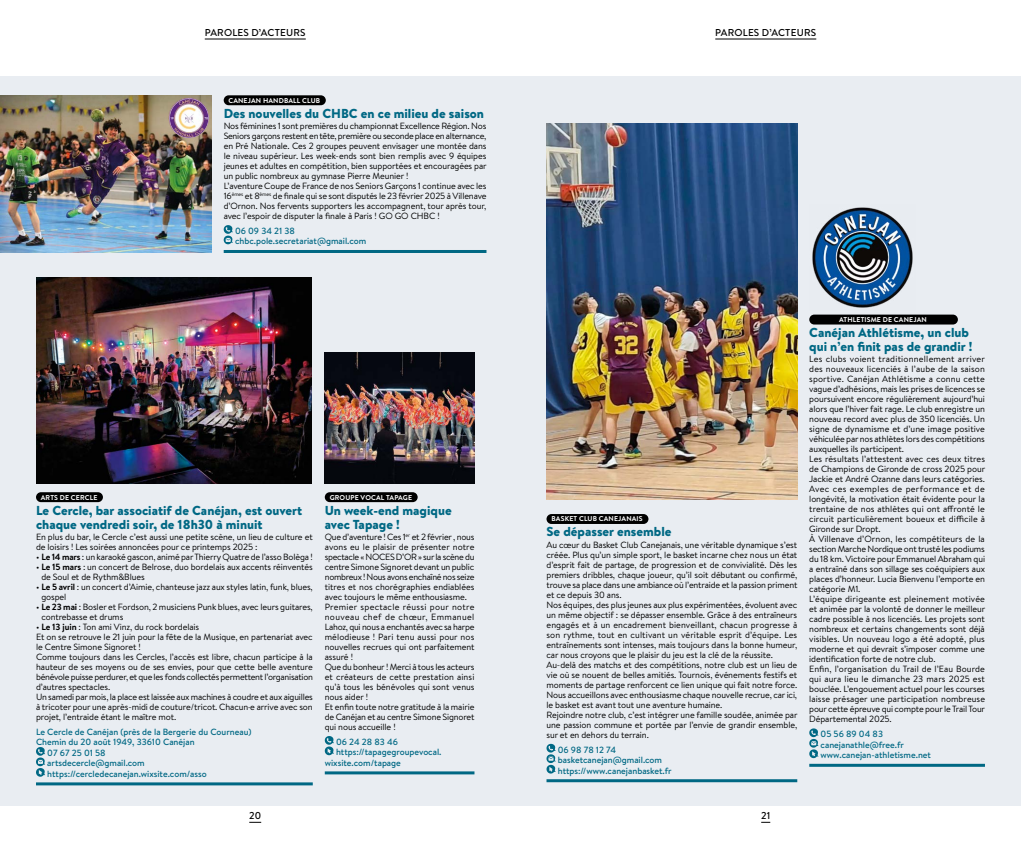
<style>
.page{position:relative;width:1021px;height:842px;background:#fff}
.page>*{position:absolute;margin:0;border:0;box-sizing:border-box;transform-origin:0 0}
.t1{font:900 13px/14px "Brandon Text";color:#006884}
.t2{font:500 10px "Brandon Text";letter-spacing:.02em;color:#000}
.t3{font:9px/10px "Brandon Text";letter-spacing:-.01em;color:#000}
.t4{font:500 9px/10.5px "Brandon Text";color:#006884}
.t5{font:700 7px "Brandon Text";letter-spacing:.02em;color:#fff}
.s1{font-weight:700}
</style>
<div class="page">
<div style="left:510px;top:77px;width:510px;height:729px;background:#e9edf2"></div>
<div style="left:0;top:77px;width:510px;height:729px;background:#e9edf2"></div>
<hr style="left:224px;top:250px;width:262px;height:3px;background:#006884">
<div style="left:224px;top:95px;width:102px;height:10px;background:#000;border-radius:5px"></div>
<svg style="left:224px;top:225px;width:9px;height:19px"></svg>
<img style="left:0;top:95px;width:212px;height:158px">
<img style="left:168px;top:98px;width:41px;height:40px;border-radius:20px">
<hr style="left:36px;top:782px;width:277px;height:3px;background:#006884">
<div style="left:36px;top:492px;width:67px;height:10px;background:#000;border-radius:5px"></div>
<svg style="left:36px;top:747px;width:9px;height:30px"></svg>
<img style="left:36px;top:277px;width:275px;height:207px">
<hr style="left:325px;top:771px;width:149px;height:3px;background:#006884">
<div style="left:325px;top:492px;width:92px;height:10px;background:#000;border-radius:5px"></div>
<svg style="left:325px;top:736px;width:9px;height:19px"></svg>
<img style="left:325px;top:352px;width:149px;height:132px">
<hr style="left:809px;top:764px;width:175px;height:3px;background:#006884">
<div style="left:809px;top:315px;width:148px;height:9px;background:#000;border-radius:5px"></div>
<svg style="left:809px;top:728px;width:9px;height:30px"></svg>
<img style="left:812px;top:207px;width:101px;height:101px">
<hr style="left:546px;top:779px;width:251px;height:3px;background:#006884">
<div style="left:546px;top:514px;width:102px;height:10px;background:#000;border-radius:5px"></div>
<svg style="left:546px;top:744px;width:9px;height:29px"></svg>
<img style="left:546px;top:124px;width:251px;height:375px">
<svg style="left:249px;top:822px;width:12px;height:1px"></svg>
<hr style="left:715px;top:39px;width:101px;height:1px;background:#000">
<hr style="left:205px;top:39px;width:101px;height:1px;background:#000">
<p class="t2" style="left:205px;top:26px;width:102px">PAROLES D’ACTEURS</p>
<p class="t2" style="left:715px;top:26px;width:102px">PAROLES D’ACTEURS</p>
<p class="t5" style="left:228px;top:95px;width:93px">CANEJAN HANDBALL CLUB</p>
<h1 class="t1" style="left:224px;top:106px;width:262px">Des nouvelles du CHBC en ce milieu de saison</h1>
<p class="t3" style="left:224px;top:121px;width:264px">Nos féminines 1 sont premières du championnat Excellence Région. Nos Seniors garçons restent en tête, première ou seconde place en alternance, en Pré Nationale. Ces 2 groupes peuvent envisager une montée dans le niveau supérieur. Les week-ends sont bien remplis avec 9 équipes jeunes et adultes en compétition, bien supportées et encouragées par un public nombreux au gymnase Pierre Meunier !<br>L’aventure Coupe de France de nos Seniors Garçons 1 continue avec les 16<sup>èmes</sup> et 8<sup>èmes</sup> de finale qui se sont disputés le 23 février 2025 à Villenave d’Ornon. Nos fervents supporters les accompagnent, tour après tour, avec l’espoir de disputer la finale à Paris ! GO GO CHBC !</p>
<p class="t4" style="left:235px;top:225px;width:133px">06 09 34 21 38 chbc.pole.secretariat@gmail.com</p>
<p class="t5" style="left:41px;top:492px;width:58px">ARTS DE CERCLE</p>
<h1 class="t1" style="left:36px;top:503px;width:268px">Le Cercle, bar associatif de Canéjan, est ouvert chaque vendredi soir, de 18h30 à minuit</h1>
<p class="t3" style="left:36px;top:531px;width:278px">En plus du bar, le Cercle c’est aussi une petite scène, un lieu de culture et de loisirs ! Les soirées annoncées pour ce printemps 2025 :</p>
<p class="t3" style="left:36px;top:551px;width:278px">• <span class="s1">Le 14 mars</span> : un karaoké gascon, animé par Thierry Quatre de l’asso Bolèga !</p>
<p class="t3" style="left:41px;top:561px;width:273px;text-indent:-5px">• <span class="s1">Le 15 mars</span> : un concert de Belrose, duo bordelais aux accents réinventés de Soul et de Rythm&amp;Blues</p>
<p class="t3" style="left:41px;top:581px;width:273px;text-indent:-5px">• <span class="s1">Le 5 avril</span> : un concert d’Aimie, chanteuse jazz aux styles latin, funk, blues, gospel</p>
<p class="t3" style="left:41px;top:601px;width:273px;text-indent:-5px">• <span class="s1">Le 23 mai</span> : Bosler et Fordson, 2 musiciens Punk blues, avec leurs guitares, contrebasse et drums</p>
<p class="t3" style="left:36px;top:621px;width:278px">• <span class="s1">Le 13 juin</span> : Ton ami Vinz, du rock bordelais<br>Et on se retrouve le 21 juin pour la fête de la Musique, en partenariat avec le Centre Simone Signoret !<br>Comme toujours dans les Cercles, l’accès est libre, chacun participe à la hauteur de ses moyens ou de ses envies, pour que cette belle aventure bénévole puisse perdurer, et que les fonds collectés permettent l’organisation d’autres spectacles.<br>Un samedi par mois, la place est laissée aux machines à coudre et aux aiguilles à tricoter pour une après-midi de couture/tricot. Chacun·e arrive avec son projet, l’entraide étant le maître mot.</p>
<p class="t4" style="left:36px;top:726px;width:217px">Le Cercle de Canéjan (près de la Bergerie du Courneau)</p>
<p class="t4" style="left:36px;top:737px;width:160px">Chemin du 20 août 1949, 33610 Canéjan</p>
<p class="t4" style="left:47px;top:747px;width:60px">07 67 25 01 58</p>
<p class="t4" style="left:47px;top:758px;width:99px">artsdecercle@gmail.com</p>
<p class="t4" style="left:47px;top:768px;width:161px">https://cercledecanejan.wixsite.com/asso</p>
<p class="t5" style="left:330px;top:492px;width:84px">GROUPE VOCAL TAPAGE</p>
<h1 class="t1" style="left:325px;top:503px;width:128px">Un week-end magique avec Tapage !</h1>
<p class="t3" style="left:325px;top:531px;width:151px">Que d’aventure ! Ces 1<sup>er</sup> et 2 février , nous avons eu le plaisir de présenter notre spectacle « NOCES D’OR » sur la scène du centre Simone Signoret devant un public nombreux ! Nous avons enchaîné nos seize titres et nos chorégraphies endiablées avec toujours le même enthousiasme.<br>Premier spectacle réussi pour notre nouveau chef de chœur, Emmanuel Lahoz, qui nous a enchantés avec sa harpe mélodieuse ! Pari tenu aussi pour nos nouvelles recrues qui ont parfaitement assuré !<br>Que du bonheur ! Merci à tous les acteurs et créateurs de cette prestation ainsi qu’à tous les bénévoles qui sont venus nous aider !<br>Et enfin toute notre gratitude à la mairie de Canéjan et au centre Simone Signoret qui nous accueille !</p>
<p class="t4" style="left:336px;top:736px;width:63px">06 24 28 83 46</p>
<p class="t4" style="left:336px;top:747px;width:107px">https://tapagegroupevocal.</p>
<p class="t4" style="left:325px;top:757px;width:78px">wixsite.com/tapage</p>
<p class="t5" style="left:551px;top:514px;width:93px">BASKET CLUB CANEJANAIS</p>
<h1 class="t1" style="left:546px;top:525px;width:127px">Se dépasser ensemble</h1>
<p class="t3" style="left:546px;top:539px;width:252px">Au cœur du Basket Club Canejanais, une véritable dynamique s’est créée. Plus qu’un simple sport, le basket incarne chez nous un état d’esprit fait de partage, de progression et de convivialité. Dès les premiers dribbles, chaque joueur, qu’il soit débutant ou confirmé, trouve sa place dans une ambiance où l’entraide et la passion priment et ce depuis 30 ans.<br>Nos équipes, des plus jeunes aux plus expérimentées, évoluent avec un même objectif : se dépasser ensemble. Grâce à des entraîneurs engagés et à un encadrement bienveillant, chacun progresse à son rythme, tout en cultivant un véritable esprit d’équipe. Les entraînements sont intenses, mais toujours dans la bonne humeur, car nous croyons que le plaisir du jeu est la clé de la réussite.<br>Au-delà des matchs et des compétitions, notre club est un lieu de vie où se nouent de belles amitiés. Tournois, événements festifs et moments de partage renforcent ce lien unique qui fait notre force.<br>Nous accueillons avec enthousiasme chaque nouvelle recrue, car ici, le basket est avant tout une aventure humaine.<br>Rejoindre notre club, c’est intégrer une famille soudée, animée par une passion commune et portée par l’envie de grandir ensemble, sur et en dehors du terrain.</p>
<p class="t4" style="left:558px;top:744px;width:115px">06 98 78 12 74 basketcanejan@gmail.com https://www.canejanbasket.fr</p>
<p class="t5" style="left:839px;top:315px;width:89px">ATHLETISME DE CANEJAN</p>
<h1 class="t1" style="left:809px;top:325px;width:165px">Canéjan Athlétisme, un club qui n’en finit pas de grandir !</h1>
<p class="t3" style="left:809px;top:354px;width:177px">Les clubs voient traditionnellement arriver des nouveaux licenciés à l’aube de la saison sportive. Canéjan Athlétisme a connu cette vague d’adhésions, mais les prises de licences se poursuivent encore régulièrement aujourd’hui alors que l’hiver fait rage. Le club enregistre un nouveau record avec plus de 350 licenciés. Un signe de dynamisme et d’une image positive véhiculée par nos athlètes lors des compétitions auxquelles ils participent.<br>Les résultats l’attestent avec ces deux titres de Champions de Gironde de cross 2025 pour Jackie et André Ozanne dans leurs catégories.<br>Avec ces exemples de performance et de longévité, la motivation était évidente pour la trentaine de nos athlètes qui ont affronté le circuit particulièrement boueux et difficile à Gironde sur Dropt.<br>À Villenave d’Ornon, les compétiteurs de la section Marche Nordique ont trusté les podiums du 18 km. Victoire pour Emmanuel Abraham qui a entraîné dans son sillage ses coéquipiers aux places d’honneur. Lucia Bienvenu l’emporte en catégorie M1.<br>L’équipe dirigeante est pleinement motivée et animée par la volonté de donner le meilleur cadre possible à nos licenciés. Les projets sont nombreux et certains changements sont déjà visibles. Un nouveau logo a été adopté, plus moderne et qui devrait s’imposer comme une identification forte de notre club.<br>Enfin, l’organisation du Trail de l’Eau Bourde qui aura lieu le dimanche 23 mars 2025 est bouclée. L’engouement actuel pour les courses laisse présager une participation nombreuse pour cette épreuve qui compte pour le Trail Tour Départemental 2025.</p>
<p class="t4" style="left:820px;top:729px;width:112px">05 56 89 04 83 canejanathle@free.fr www.canejan-athletisme.net</p>
<p class="t2" style="left:249px;top:809px;width:13px">20</p>
<p class="t2" style="left:761px;top:809px;width:11px">21</p>
</div>
